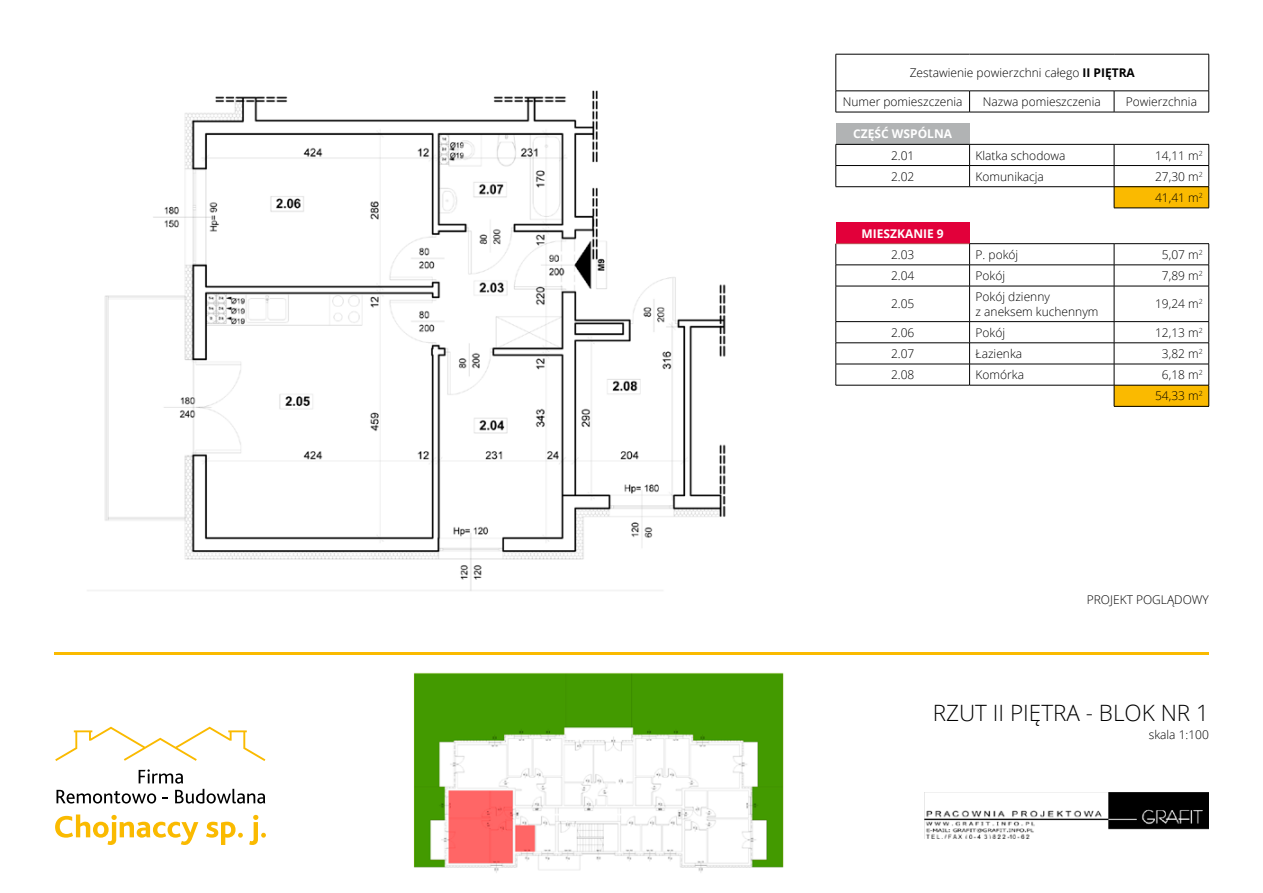
<style>
.page{position:relative;width:1263px;height:893px;background:#fff}
.page>*{position:absolute;margin:0;border:0;box-sizing:border-box;transform-origin:0 0}
.t1{font:300 22.5px "Open Sans";color:#000}
.t2{font:300 12px/21.1px "Open Sans";color:#000}
.t3{font:700 12px "Open Sans";color:#fff}
.s1{font-weight:700}
</style>
<div class="page">
<img style="left:54px;top:53px;width:1156px;height:820px">
<hr style="left:54px;top:652px;width:1155px;height:2px;background:#faba00">
<svg style="left:55px;top:727px;width:210px;height:34px"></svg>
<svg style="left:57px;top:769px;width:208px;height:34px"></svg>
<svg style="left:55px;top:814px;width:211px;height:31px"></svg>
<div style="left:836px;top:123px;width:133px;height:21px;background:#b1b3b4"></div>
<div style="left:1114px;top:187px;width:95px;height:21px;background:#faba00"></div>
<hr style="left:836px;top:54px;width:133px;height:1px;background:#000">
<hr style="left:835px;top:54px;width:1px;height:37px;background:#000">
<hr style="left:969px;top:54px;width:145px;height:1px;background:#000">
<hr style="left:1114px;top:54px;width:95px;height:1px;background:#000">
<hr style="left:1208px;top:54px;width:1px;height:37px;background:#000">
<hr style="left:836px;top:91px;width:133px;height:1px;background:#000">
<svg style="left:835px;top:91px;width:1px;height:21px"></svg>
<hr style="left:969px;top:91px;width:145px;height:1px;background:#000">
<svg style="left:969px;top:91px;width:1px;height:21px"></svg>
<hr style="left:1114px;top:91px;width:95px;height:1px;background:#000">
<svg style="left:1114px;top:91px;width:1px;height:21px"></svg>
<svg style="left:1208px;top:91px;width:1px;height:21px"></svg>
<hr style="left:836px;top:112px;width:133px;height:1px;background:#000">
<hr style="left:969px;top:112px;width:145px;height:1px;background:#000">
<hr style="left:1114px;top:112px;width:95px;height:1px;background:#000">
<hr style="left:969px;top:144px;width:145px;height:1px;background:#000">
<hr style="left:1114px;top:144px;width:95px;height:1px;background:#000">
<hr style="left:836px;top:165px;width:133px;height:1px;background:#000">
<svg style="left:835px;top:145px;width:1px;height:42px"></svg>
<hr style="left:969px;top:165px;width:145px;height:1px;background:#000">
<svg style="left:969px;top:145px;width:1px;height:41px"></svg>
<hr style="left:1114px;top:165px;width:95px;height:1px;background:#000">
<hr style="left:836px;top:186px;width:133px;height:1px;background:#000">
<hr style="left:969px;top:186px;width:145px;height:1px;background:#000">
<hr style="left:1114px;top:186px;width:95px;height:1px;background:#000">
<svg style="left:1114px;top:145px;width:1px;height:63px"></svg>
<svg style="left:1208px;top:145px;width:1px;height:63px"></svg>
<hr style="left:1114px;top:208px;width:95px;height:1px;background:#000">
<hr style="left:836px;top:144px;width:133px;height:1px;background:#000">
<div style="left:836px;top:222px;width:133px;height:22px;background:#e2003a"></div>
<div style="left:1114px;top:385px;width:95px;height:21px;background:#faba00"></div>
<hr style="left:969px;top:243px;width:145px;height:1px;background:#000">
<hr style="left:1114px;top:243px;width:95px;height:1px;background:#000">
<hr style="left:836px;top:265px;width:133px;height:1px;background:#000">
<svg style="left:835px;top:244px;width:1px;height:42px"></svg>
<hr style="left:969px;top:265px;width:145px;height:1px;background:#000">
<svg style="left:969px;top:244px;width:1px;height:42px"></svg>
<hr style="left:1114px;top:265px;width:95px;height:1px;background:#000">
<svg style="left:1114px;top:244px;width:1px;height:42px"></svg>
<svg style="left:1208px;top:244px;width:1px;height:42px"></svg>
<hr style="left:836px;top:286px;width:133px;height:1px;background:#000">
<hr style="left:835px;top:286px;width:1px;height:35px;background:#000">
<hr style="left:969px;top:286px;width:145px;height:1px;background:#000">
<hr style="left:969px;top:286px;width:1px;height:35px;background:#000">
<hr style="left:1114px;top:286px;width:95px;height:1px;background:#000">
<hr style="left:1114px;top:286px;width:1px;height:35px;background:#000">
<hr style="left:1208px;top:286px;width:1px;height:35px;background:#000">
<hr style="left:836px;top:321px;width:133px;height:1px;background:#000">
<hr style="left:969px;top:321px;width:145px;height:1px;background:#000">
<hr style="left:1114px;top:321px;width:95px;height:1px;background:#000">
<hr style="left:836px;top:343px;width:133px;height:1px;background:#000">
<hr style="left:969px;top:343px;width:145px;height:1px;background:#000">
<hr style="left:1114px;top:343px;width:95px;height:1px;background:#000">
<hr style="left:836px;top:364px;width:133px;height:1px;background:#000">
<svg style="left:835px;top:322px;width:1px;height:63px"></svg>
<hr style="left:969px;top:364px;width:145px;height:1px;background:#000">
<svg style="left:969px;top:322px;width:1px;height:63px"></svg>
<hr style="left:1114px;top:364px;width:95px;height:1px;background:#000">
<hr style="left:836px;top:385px;width:133px;height:1px;background:#000">
<hr style="left:969px;top:385px;width:145px;height:1px;background:#000">
<hr style="left:1114px;top:385px;width:95px;height:1px;background:#000">
<svg style="left:1114px;top:322px;width:1px;height:84px"></svg>
<svg style="left:1208px;top:322px;width:1px;height:84px"></svg>
<hr style="left:1114px;top:406px;width:95px;height:1px;background:#000">
<hr style="left:836px;top:243px;width:133px;height:1px;background:#b65f5b">
<img style="left:925px;top:792px;width:284px;height:46px">
<p class="t2" style="left:910px;top:62px;width:227px">Zestawienie powierzchni całego <span class="s1">II PIĘTRA</span></p>
<p class="t2" style="left:843px;top:91px;width:121px">Numer pomieszczenia</p>
<p class="t2" style="left:983px;top:91px;width:119px">Nazwa pomieszczenia</p>
<p class="t2" style="left:1126px;top:91px;width:73px">Powierzchnia</p>
<p class="t3" style="left:853px;top:126px;width:100px">CZĘŚĆ WSPÓLNA</p>
<p class="t2" style="left:891px;top:144px;width:25px">2.01</p>
<p class="t2" style="left:975px;top:144px;width:91px">Klatka schodowa</p>
<p class="t2" style="left:1155px;top:144px;width:49px">14,11 m<sup>2</sup></p>
<p class="t2" style="left:891px;top:165px;width:25px">2.02</p>
<p class="t2" style="left:975px;top:165px;width:70px">Komunikacja</p>
<p class="t2" style="left:1155px;top:165px;width:49px">27,30 m<sup>2<br></sup>41,41 m<sup>2</sup></p>
<p class="t3" style="left:861px;top:225px;width:84px">MIESZKANIE 9</p>
<p class="t2" style="left:891px;top:244px;width:25px">2.03</p>
<p class="t2" style="left:975px;top:244px;width:44px">P. pokój</p>
<p class="t2" style="left:1162px;top:244px;width:42px">5,07 m<sup>2</sup></p>
<p class="t2" style="left:891px;top:265px;width:25px">2.04</p>
<p class="t2" style="left:975px;top:265px;width:31px">Pokój</p>
<p class="t2" style="left:1162px;top:265px;width:42px">7,89 m<sup>2</sup></p>
<p class="t2" style="left:891px;top:293px;width:25px">2.05</p>
<p class="t2" style="left:975px;top:289px;width:124px;line-height:14.4px">Pokój dzienny<br>z aneksem kuchennym</p>
<p class="t2" style="left:1155px;top:293px;width:49px">19,24 m<sup>2</sup></p>
<p class="t2" style="left:891px;top:322px;width:25px">2.06</p>
<p class="t2" style="left:975px;top:322px;width:31px">Pokój</p>
<p class="t2" style="left:1155px;top:322px;width:49px">12,13 m<sup>2</sup></p>
<p class="t2" style="left:891px;top:343px;width:25px">2.07</p>
<p class="t2" style="left:975px;top:343px;width:48px">Łazienka</p>
<p class="t2" style="left:1162px;top:343px;width:42px">3,82 m<sup>2</sup></p>
<p class="t2" style="left:891px;top:364px;width:25px">2.08</p>
<p class="t2" style="left:975px;top:364px;width:50px">Komórka</p>
<p class="t2" style="left:1155px;top:364px;width:49px;text-align:center">6,18 m<sup>2<br></sup>54,33 m<sup>2</sup></p>
<p class="t2" style="left:1087px;top:588px;width:124px">PROJEKT POGLĄDOWY</p>
<h1 class="t1" style="left:933px;top:698px;width:278px">Rzut II pi ętra - Blok nr 1</h1>
<p class="t2" style="left:1149px;top:724px;width:62px">skala 1:100</p>
</div>
